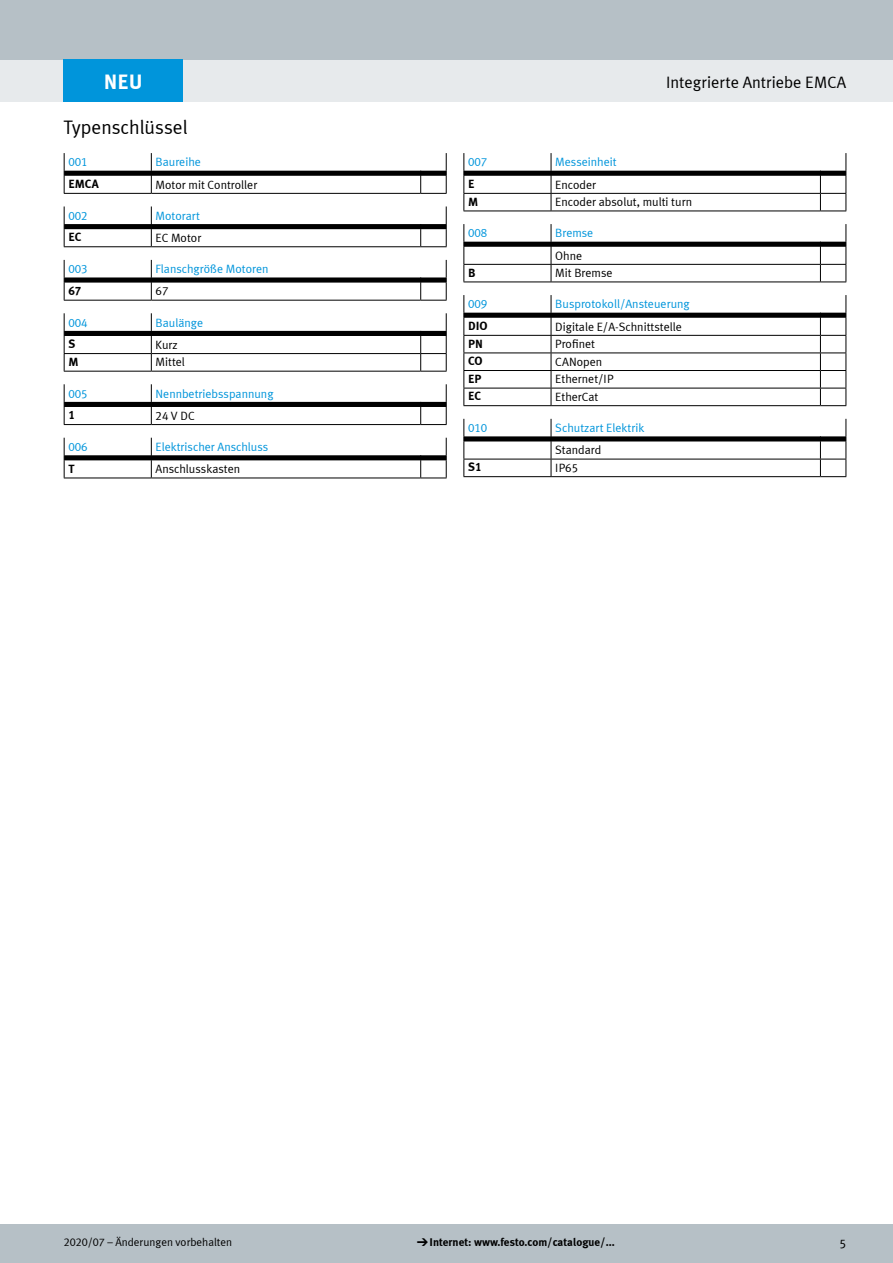
<style>
.page{position:relative;width:893px;height:1263px;background:#fff}
.page>*{position:absolute;margin:0;border:0;box-sizing:border-box;transform-origin:0 0}
.FES_box_title{font:700 21px "Meta Plus LF";color:#fff}
.FES_title_section{font:19.5px "Meta Plus LF";color:#000}
.FES_title_family{font:16.5px "Meta Plus LF";color:#000}
.t1{font:12.75px "Meta Plus LF";color:#000}
.t2{font:12px/22.2px "Meta Plus LF";color:#0095db}
.t3{font:12px "Meta Plus LF";color:#000}
.t4{font:700 12px "Meta Plus LF";color:#000}
.t5{font:700 11.25px "Meta Plus LF";color:#000}
.t6{font:11.25px "Meta Plus LF";color:#000}
.s1{color:#000}
.s2{font-family:"Meto Pict 182";font-weight:400}
</style>
<div class="page">
<div style="left:0;top:1225px;width:893px;height:38px;background:#b6c0c6"></div>
<div style="left:0;top:60px;width:893px;height:42px;background:#e7eaec"></div>
<div style="left:0;top:0;width:893px;height:60px;background:#b6c0c6"></div>
<div style="left:64px;top:60px;width:119px;height:42px;background:#0095db"></div>
<svg style="left:64px;top:153px;width:383px;height:41px"></svg>
<svg style="left:64px;top:206px;width:383px;height:41px"></svg>
<svg style="left:64px;top:260px;width:383px;height:41px"></svg>
<svg style="left:64px;top:313px;width:383px;height:59px"></svg>
<svg style="left:64px;top:384px;width:383px;height:41px"></svg>
<svg style="left:64px;top:438px;width:383px;height:41px"></svg>
<svg style="left:463px;top:153px;width:384px;height:59px"></svg>
<svg style="left:463px;top:224px;width:384px;height:59px"></svg>
<svg style="left:463px;top:295px;width:384px;height:111px"></svg>
<svg style="left:463px;top:419px;width:384px;height:58px"></svg>
<p class="FES_box_title" style="left:104px;top:68px;width:40px">NEU</p>
<p class="FES_title_section" style="left:63px;top:116px;width:126px">Typenschlüssel</p>
<p class="t2" style="left:68px;top:151px;width:21px">001</p>
<p class="t2" style="left:156px;top:151px;width:47px">Baureihe</p>
<p class="t4" style="left:68px;top:176px;width:32px">EMCA</p>
<p class="t3" style="left:156px;top:177px;width:103px">Motor mit Controller</p>
<p class="t2" style="left:68px;top:204px;width:21px">002</p>
<p class="t2" style="left:156px;top:204px;width:46px">Motorart</p>
<p class="t4" style="left:68px;top:230px;width:15px">EC</p>
<p class="t3" style="left:156px;top:231px;width:47px">EC Motor</p>
<p class="t2" style="left:68px;top:258px;width:21px">003</p>
<p class="t2" style="left:156px;top:258px;width:115px">Flanschgröße Motoren</p>
<p class="t4" style="left:68px;top:283px;width:14px">67</p>
<p class="t3" style="left:156px;top:284px;width:14px">67</p>
<p class="t2" style="left:68px;top:311px;width:21px">004</p>
<p class="t2" style="left:156px;top:311px;width:49px">Baulänge</p>
<p class="t4" style="left:68px;top:337px;width:9px">S</p>
<p class="t3" style="left:156px;top:337px;width:24px">Kurz</p>
<p class="t4" style="left:68px;top:354px;width:12px">M</p>
<p class="t3" style="left:156px;top:355px;width:31px">Mittel</p>
<p class="t2" style="left:68px;top:382px;width:21px">005</p>
<p class="t2" style="left:156px;top:382px;width:119px">Nennbetriebsspannung</p>
<p class="t4" style="left:68px;top:407px;width:8px">1</p>
<p class="t3" style="left:156px;top:408px;width:41px">24 V DC</p>
<p class="t2" style="left:68px;top:435px;width:21px">006</p>
<p class="t2" style="left:156px;top:435px;width:114px">Elektrischer Anschluss</p>
<p class="t4" style="left:68px;top:461px;width:8px">T</p>
<p class="t3" style="left:156px;top:462px;width:86px">Anschlusskasten</p>
<p class="FES_title_family" style="left:666px;top:73px;width:182px">Integrierte Antriebe EMCA</p>
<p class="t2" style="left:468px;top:151px;width:21px">007</p>
<p class="t2" style="left:555px;top:151px;width:63px">Messeinheit</p>
<p class="t4" style="left:468px;top:176px;width:8px">E</p>
<p class="t3" style="left:555px;top:177px;width:42px">Encoder</p>
<p class="t4" style="left:468px;top:194px;width:12px">M</p>
<p class="t3" style="left:555px;top:195px;width:138px">Encoder absolut, multi turn</p>
<p class="t2" style="left:468px;top:222px;width:21px">008</p>
<p class="t2" style="left:555px;top:222px;width:40px">Bremse<br><span class="s1">Ohne</span></p>
<p class="t4" style="left:468px;top:265px;width:9px">B</p>
<p class="t3" style="left:555px;top:266px;width:59px">Mit Bremse</p>
<p class="t2" style="left:468px;top:293px;width:21px">009</p>
<p class="t2" style="left:555px;top:293px;width:136px">Busprotokoll/Ansteuerung</p>
<p class="t4" style="left:468px;top:318px;width:21px">DIO</p>
<p class="t3" style="left:555px;top:319px;width:128px">Digitale E/A-Schnittstelle</p>
<p class="t4" style="left:468px;top:336px;width:16px">PN</p>
<p class="t3" style="left:555px;top:337px;width:41px">Profinet</p>
<p class="t4" style="left:468px;top:353px;width:16px">CO</p>
<p class="t3" style="left:555px;top:354px;width:48px">CANopen</p>
<p class="t4" style="left:468px;top:371px;width:15px">EP</p>
<p class="t3" style="left:555px;top:372px;width:60px">Ethernet/IP</p>
<p class="t4" style="left:468px;top:389px;width:15px">EC</p>
<p class="t3" style="left:555px;top:390px;width:45px">EtherCat</p>
<p class="t2" style="left:468px;top:417px;width:21px">010</p>
<p class="t2" style="left:555px;top:417px;width:90px">Schutzart Elektrik<br><span class="s1">Standard</span></p>
<p class="t4" style="left:468px;top:460px;width:15px">S1</p>
<p class="t3" style="left:555px;top:461px;width:24px">IP65</p>
<p class="t6" style="left:64px;top:1236px;width:170px">2020/07 – Änderungen vorbehalten</p>
<p class="t5" style="left:417px;top:1235px;width:199px"><span class="s2">d</span>Internet: www.festo.com/catalogue/...</p>
<p class="t1" style="left:839px;top:1235px;width:8px">5</p>
</div>
